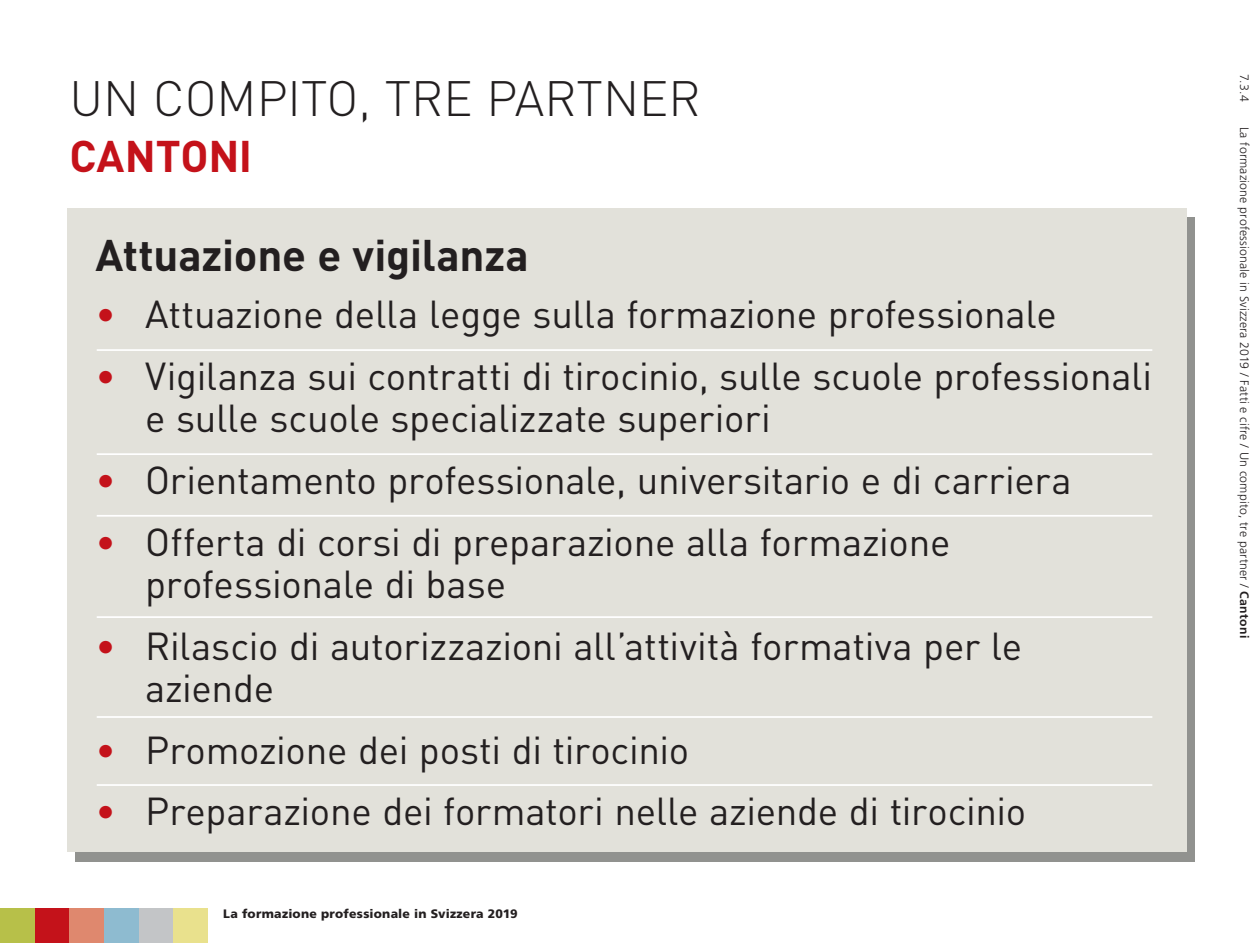
<style>
.page{position:relative;width:1260px;height:943px;background:#fff}
.page>*{position:absolute;margin:0;border:0;box-sizing:border-box;transform-origin:0 0}
.t1{font:300 49px "DIN";color:#231f20}
.t2{font:700 43.75px "DIN";letter-spacing:-.005em;color:#231f20}
.t3{font:700 43.75px "DIN";letter-spacing:-.005em;color:#c4121a}
.t4{font:38.5px/42px "DIN";letter-spacing:-.01em;color:#231f20}
.t5{font:300 12.25px "Frutiger";letter-spacing:.015em;color:#231f20}
.t6{font:900 12.25px "Frutiger";letter-spacing:.02em;color:#231f20}
.s1{color:#c4121a}
.s2{font-weight:700}
</style>
<div class="page">
<div style="left:75px;top:217px;width:1120px;height:645px;background:#91928f"></div>
<div style="left:67px;top:208px;width:1119px;height:644px;background:#e2e1da"></div>
<div style="left:0;top:908px;width:35px;height:35px;background:#b7c049"></div>
<div style="left:35px;top:908px;width:34px;height:35px;background:#c4121a"></div>
<div style="left:69px;top:908px;width:35px;height:35px;background:#df886e"></div>
<div style="left:104px;top:908px;width:35px;height:35px;background:#8ebbd0"></div>
<div style="left:139px;top:908px;width:35px;height:35px;background:#c3c5c7"></div>
<div style="left:174px;top:908px;width:34px;height:35px;background:#e9e18d"></div>
<hr style="left:97px;top:349px;width:1055px;height:2px;background:#fff">
<hr style="left:97px;top:453px;width:1055px;height:2px;background:#fff">
<hr style="left:97px;top:515px;width:1055px;height:1px;background:#fff">
<hr style="left:97px;top:616px;width:1055px;height:2px;background:#fff">
<hr style="left:97px;top:716px;width:1055px;height:2px;background:#fff">
<hr style="left:97px;top:784px;width:1055px;height:2px;background:#fff">
<p class="t1" style="left:69px;top:68px;width:633px">UN COMPITO, TRE PARTNER</p>
<p class="t3" style="left:69px;top:127px;width:184px">CANTONI</p>
<p class="t2" style="left:95px;top:227px;width:435px">Attuazione e vigilanza</p>
<p class="t4" style="left:95px;top:292px;width:963px"><span class="s1">•</span> Attuazione della legge sulla formazione professionale</p>
<p class="t4" style="left:145px;top:354px;width:1009px;text-indent:-50px"><span class="s1">•</span> Vigilanza sui contratti di tirocinio, sulle scuole professionali e sulle scuole specializzate superiori</p>
<p class="t4" style="left:95px;top:458px;width:978px"><span class="s1">•</span> Orientamento professionale, universitario e di carriera</p>
<p class="t4" style="left:145px;top:520px;width:807px;text-indent:-50px"><span class="s1">•</span> Offerta di corsi di preparazione alla formazione professionale di base</p>
<p class="t4" style="left:145px;top:624px;width:879px;text-indent:-50px"><span class="s1">•</span> Rilascio di autorizzazioni all’attività formativa per le aziende</p>
<p class="t4" style="left:95px;top:728px;width:595px"><span class="s1">•</span> Promozione dei posti di tirocinio</p>
<p class="t4" style="left:95px;top:789px;width:932px"><span class="s1">•</span> Preparazione dei formatori nelle aziende di tirocinio</p>
<p class="t6" style="left:223px;top:906px;width:296px">La formazione professionale in Svizzera 2019</p>
<p class="t5" style="left:1251px;top:74px;width:28px;rotate:90deg">7.3.4</p>
<p class="t5" style="left:1251px;top:126px;width:513px;rotate:90deg">La formazione professionale in Svizzera 2019 / Fatti e cifre / Un compito, tre partner / <span class="s2">Cantoni</span></p>
</div>
